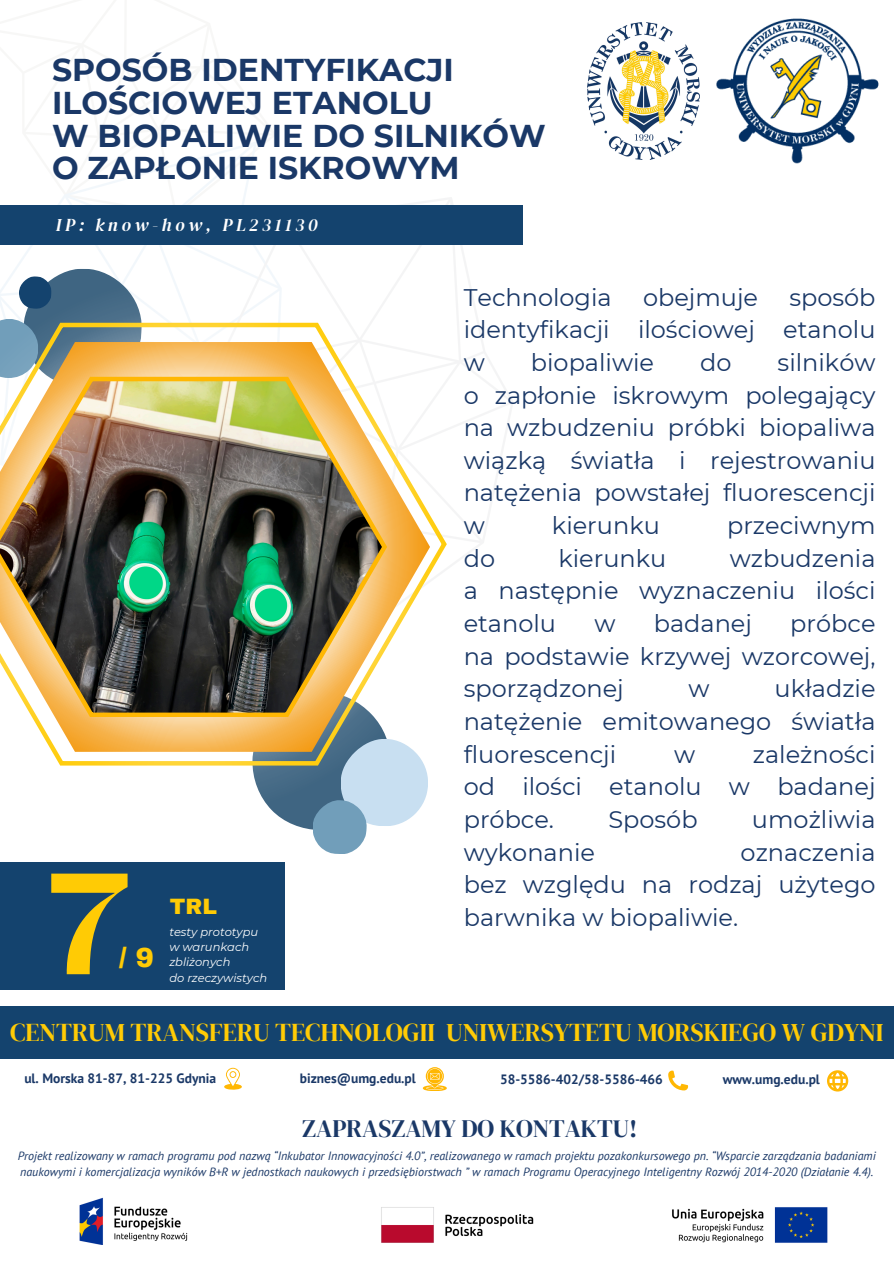
<style>
.page{position:relative;width:894px;height:1264px;background:#fff}
.page>*{position:absolute;margin:0;border:0;box-sizing:border-box;transform-origin:0 0}
.t1{font:700 143.25px "Black Mango";color:#ffcb05}
.t2{font:700 31.5px/32.7px "Montserrat";color:#1a3867}
.t3{font:900 27px "Archivo";color:#ffcb05}
.t4{font:25.5px "DM Serif Display";color:#ffcb05}
.t5{font:24.9px "DM Serif Display";color:#1a3867}
.t6{font:24px/32.7px "Montserrat";color:#1a3867;text-align:justify}
.t7{font:900 21.75px "Archivo";color:#ffcb05}
.t8{font:italic 18px "DM Serif Display";letter-spacing:.2em;color:#fff}
.t9{font:700 13.5px "PT Sans";color:#1a3867}
.t10{font:italic 12px/16px "PT Sans";color:#1a3867}
.t11{font:italic 11.4px/15.3px "Montserrat";color:#fff}
</style>
<div class="page">
<svg style="left:95px;top:142px;width:428px;height:419px"></svg>
<svg style="left:276px;top:814px;width:139px;height:40px"></svg>
<img style="left:587px;top:22px;width:112px;height:138px">
<svg style="left:10px;top:267px;width:133px;height:10px"></svg>
<div style="left:0;top:205px;width:522px;height:40px;background:#14436e"></div>
<svg style="left:0;top:277px;width:458px;height:537px"></svg>
<img style="left:716px;top:18px;width:163px;height:146px">
<div style="left:0;top:862px;width:284px;height:127px;background:#14436e"></div>
<img style="left:0;top:377px;width:387px;height:339px">
<svg style="left:668px;top:1070px;width:20px;height:20px"></svg>
<svg style="left:827px;top:1070px;width:21px;height:21px"></svg>
<svg style="left:422px;top:1067px;width:24px;height:23px"></svg>
<img style="left:79px;top:1197px;width:109px;height:47px">
<img style="left:672px;top:1207px;width:156px;height:36px">
<img style="left:381px;top:1207px;width:153px;height:36px">
<svg style="left:224px;top:1067px;width:18px;height:23px"></svg>
<div style="left:0;top:1006px;width:893px;height:52px;background:#14436e"></div>
<p class="t2" style="left:52px;top:54px;width:495px">SPOSÓB IDENTYFIKACJI<br>ILOŚCIOWEJ ETANOLU<br>W BIOPALIWIE DO SILNIKÓW<br>O ZAPŁONIE ISKROWYM</p>
<p class="t8" style="left:56px;top:212px;width:263px">IP: know-how, PL231130</p>
<h6 class="t1" style="left:48px;top:816px;width:84px">7</h6>
<h5 class="t3" style="left:119px;top:943px;width:36px">/ 9</h5>
<p class="t7" style="left:170px;top:894px;width:49px">TRL</p>
<p class="t11" style="left:169px;top:923px;width:99px">testy prototypu w warunkach zbliżonych<br>do rzeczywistych</p>
<p class="t6" style="left:463px;top:281px;width:149px">Technologia</p>
<p class="t6" style="left:642px;top:281px;width:117px">obejmuje</p>
<p class="t6" style="left:463px;top:281px;width:413px;text-indent:325px">sposób identyfikacji ilościowej etanolu w</p>
<p class="t6" style="left:463px;top:346px;width:413px;text-indent:314px">silników o zapłonie iskrowym polegający na wzbudzeniu próbki biopaliwa wiązką światła i rejestrowaniu natężenia powstałej fluorescencji w</p>
<p class="t6" style="left:530px;top:346px;width:125px">biopaliwie</p>
<p class="t6" style="left:700px;top:346px;width:33px">do</p>
<p class="t6" style="left:551px;top:509px;width:109px">kierunku</p>
<p class="t6" style="left:726px;top:509px;width:150px">przeciwnym</p>
<p class="t6" style="left:463px;top:542px;width:33px">do</p>
<p class="t6" style="left:558px;top:542px;width:109px">kierunku</p>
<p class="t6" style="left:463px;top:542px;width:413px;text-indent:266px">wzbudzenia a następnie wyznaczeniu ilości etanolu</p>
<p class="t6" style="left:594px;top:607px;width:23px">w</p>
<p class="t6" style="left:653px;top:607px;width:100px">badanej</p>
<p class="t6" style="left:463px;top:607px;width:413px;text-indent:326px">próbce na podstawie krzywej wzorcowej, sporządzonej</p>
<p class="t6" style="left:463px;top:672px;width:413px;text-indent:311px">układzie natężenie emitowanego światła fluorescencji</p>
<p class="t6" style="left:688px;top:672px;width:23px">w</p>
<p class="t6" style="left:463px;top:737px;width:413px;text-indent:289px">zależności od ilości etanolu w badanej próbce.</p>
<p class="t6" style="left:673px;top:737px;width:23px">w</p>
<p class="t6" style="left:608px;top:803px;width:91px">Sposób</p>
<p class="t6" style="left:751px;top:803px;width:125px">umożliwia</p>
<p class="t6" style="left:463px;top:835px;width:133px">wykonanie</p>
<p class="t6" style="left:463px;top:835px;width:413px;text-indent:277px">oznaczenia bez względu na rodzaj użytego barwnika w biopaliwie.</p>
<p class="t4" style="left:10px;top:1014px;width:874px">CENTRUM TRANSFERU TECHNOLOGII UNIWERSYTETU MORSKIEGO W GDYNI</p>
<p class="t9" style="left:24px;top:1068px;width:193px">ul. Morska 81-87, 81-225 Gdynia</p>
<p class="t9" style="left:300px;top:1068px;width:117px">biznes@umg.edu.pl</p>
<h4 class="t9" style="left:500px;top:1070px;width:164px">58-5586-402/58-5586-466</h4>
<h3 class="t9" style="left:722px;top:1070px;width:99px">www.umg.edu.pl</h3>
<p class="t5" style="left:302px;top:1111px;width:336px">ZAPRASZAMY DO KONTAKTU!</p>
<p class="t10" style="left:18px;top:1147px;width:859px">Projekt realizowany w ramach programu pod nazwą “Inkubator Innowacyjności 4.0”, realizowanego w ramach projektu pozakonkursowego pn. “Wsparcie zarządzania badaniami naukowymi i komercjalizacja wyników B+R w jednostkach naukowych i przedsiębiorstwach ” w ramach Programu Operacyjnego Inteligentny Rozwój 2014-2020 (Działanie 4.4).</p>
</div>
